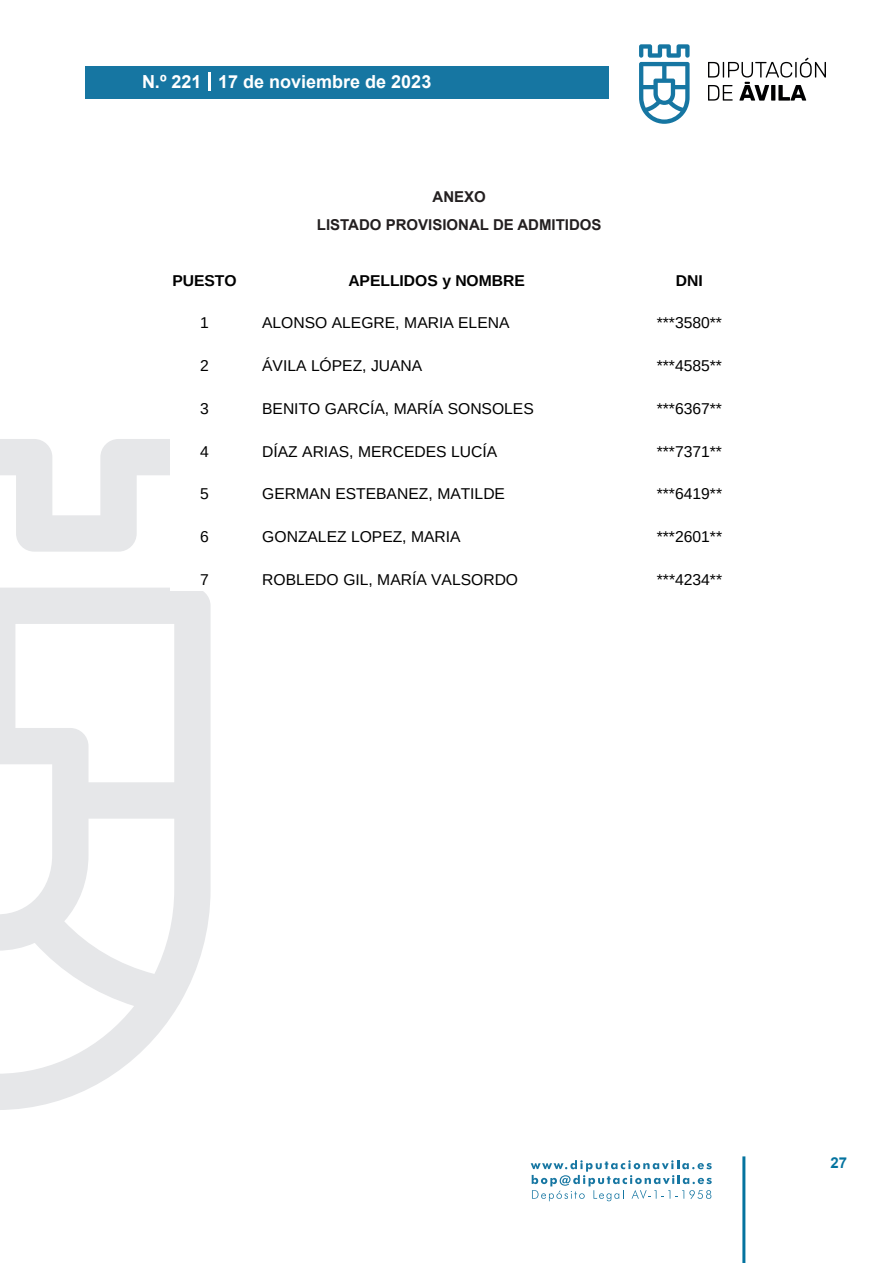
<style>
.page{position:relative;width:893px;height:1263px;background:#fff}
.page>*{position:absolute;margin:0;border:0;box-sizing:border-box;transform-origin:0 0}
.t1{font:700 18px "Arial";color:#fff}
.t2{font:15.6px "Liberation Sans";letter-spacing:-.005em;color:#000}
.t3{font:700 15.6px "Liberation Sans";letter-spacing:-.005em;color:#000}
.texto_normal{font:700 15px "Arial";color:#231f20}
.t4{font:700 15px "Arial";color:#04739f}
</style>
<div class="page">
<svg style="left:531px;top:1160px;width:181px;height:41px"></svg>
<div style="left:85px;top:66px;width:523px;height:33px;background:#1676a2"></div>
<svg style="left:639px;top:44px;width:51px;height:80px"></svg>
<svg style="left:708px;top:58px;width:118px;height:43px"></svg>
<hr style="left:742px;top:1156px;width:3px;height:107px;background:#04739f">
<svg style="left:208px;top:72px;width:2px;height:18px"></svg>
<svg style="left:0;top:439px;width:211px;height:671px"></svg>
<div style="left:171px;top:265px;width:559px;height:326px;background:#fff"></div>
<p class="t1" style="left:142px;top:69px;width:291px">N.º 221 17 de noviembre de 2023</p>
<p class="texto_normal" style="left:433px;top:186px;width:55px">ANEXO</p>
<p class="texto_normal" style="left:317px;top:214px;width:286px">LISTADO PROVISIONAL DE ADMITIDOS</p>
<p class="t3" style="left:172px;top:272px;width:66px">PUESTO</p>
<p class="t3" style="left:348px;top:272px;width:178px">APELLIDOS y NOMBRE</p>
<p class="t3" style="left:676px;top:272px;width:28px">DNI</p>
<p class="t2" style="left:200px;top:315px;width:10px">1</p>
<p class="t2" style="left:262px;top:315px;width:249px">ALONSO ALEGRE, MARIA ELENA</p>
<p class="t2" style="left:657px;top:315px;width:67px">***3580**</p>
<p class="t2" style="left:200px;top:358px;width:10px">2</p>
<p class="t2" style="left:262px;top:358px;width:162px">ÁVILA LÓPEZ, JUANA</p>
<p class="t2" style="left:657px;top:358px;width:67px">***4585**</p>
<p class="t2" style="left:200px;top:400px;width:10px">3</p>
<p class="t2" style="left:262px;top:400px;width:273px">BENITO GARCÍA, MARÍA SONSOLES</p>
<p class="t2" style="left:657px;top:400px;width:67px">***6367**</p>
<p class="t2" style="left:200px;top:443px;width:10px">4</p>
<p class="t2" style="left:262px;top:443px;width:236px">DÍAZ ARIAS, MERCEDES LUCÍA</p>
<p class="t2" style="left:657px;top:443px;width:67px">***7371**</p>
<p class="t2" style="left:200px;top:486px;width:10px">5</p>
<p class="t2" style="left:262px;top:486px;width:244px">GERMAN ESTEBANEZ, MATILDE</p>
<p class="t2" style="left:657px;top:486px;width:67px">***6419**</p>
<p class="t2" style="left:200px;top:529px;width:10px">6</p>
<p class="t2" style="left:262px;top:529px;width:200px">GONZALEZ LOPEZ, MARIA</p>
<p class="t2" style="left:657px;top:529px;width:67px">***2601**</p>
<p class="t2" style="left:200px;top:571px;width:10px">7</p>
<p class="t2" style="left:262px;top:571px;width:257px">ROBLEDO GIL, MARÍA VALSORDO</p>
<p class="t2" style="left:657px;top:571px;width:67px">***4234**</p>
<p class="t4" style="left:831px;top:1152px;width:18px">27</p>
</div>
